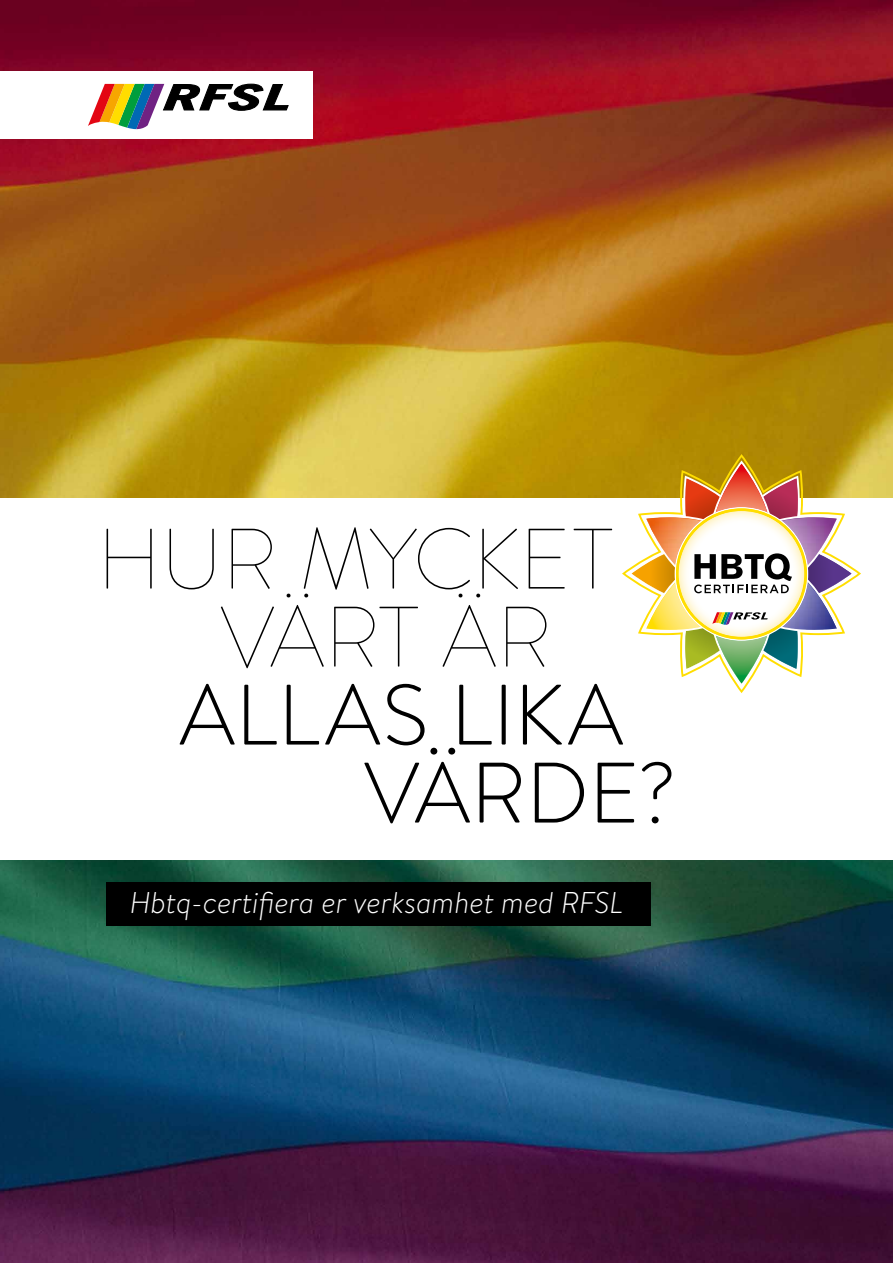
<style>
.page{position:relative;width:893px;height:1263px;background:#fff}
.page>*{position:absolute;margin:0;border:0;box-sizing:border-box;transform-origin:0 0}
.t1{font:100 85.5px/78px "Brandon Text";color:#000}
.t2{font:300 85.5px/78px "Brandon Text";color:#000}
.t3{font:italic 300 30px "Brandon Text";color:#fff}
</style>
<div class="page">
<img style="left:0;top:0;width:893px;height:1263px">
<div style="left:106px;top:882px;width:545px;height:44px;background:#000"></div>
<div style="left:0;top:71px;width:313px;height:67px;background:#fff"></div>
<svg style="left:88px;top:84px;width:201px;height:45px"></svg>
<div style="left:0;top:498px;width:893px;height:362px;background:#fff"></div>
<svg style="left:622px;top:454px;width:239px;height:239px"></svg>
<svg style="left:628px;top:460px;width:227px;height:227px"></svg>
<h1 class="t1" style="left:220px;top:516px;width:395px;text-indent:-123px">HUR MYCKET<br>VÄRT ÄR</h1>
<h1 class="t2" style="left:364px;top:673px;width:314px;text-indent:-185px">ALLAS LIKA<br>VÄRDE?</h1>
<p class="t3" style="left:130px;top:882px;width:495px">Hbtq-certifiera er verksamhet med RFSL</p>
</div>
